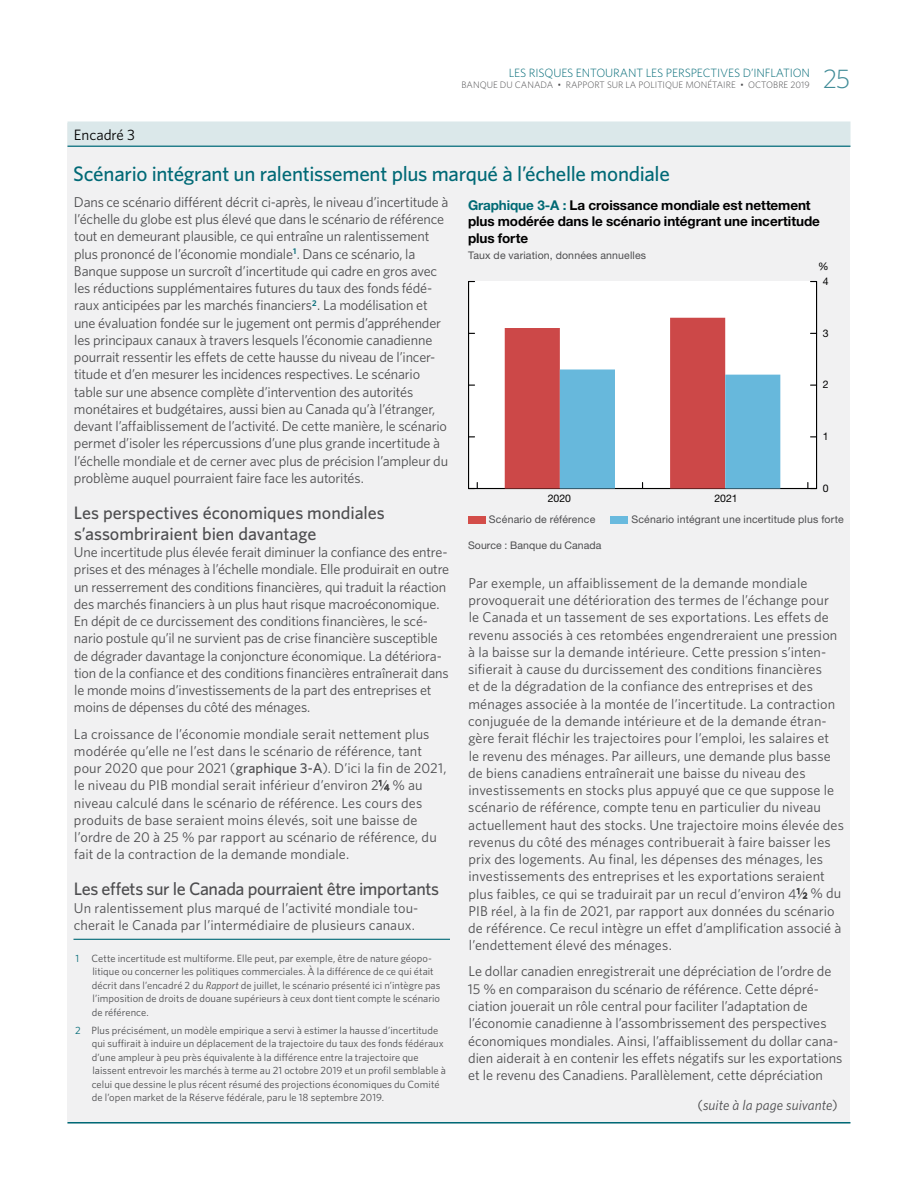
<style>
.page{position:relative;width:918px;height:1188px;background:#fff}
.page>*{position:absolute;margin:0;border:0;box-sizing:border-box;transform-origin:0 0}
.t1{font:300 27px "Whitney";color:#418c98}
.t2{font:500 21px "Whitney";letter-spacing:-.015em;color:#006976}
.t3{font:500 18px/21px "Whitney";letter-spacing:-.005em;color:#4d4d4f}
.t4{font:500 18px "Whitney";letter-spacing:-.025em;color:#4d4d4f}
.t5{font:15px "Whitney";color:#000}
.t6{font:14.25px/17.2px "Whitney";letter-spacing:-.005em;color:#4d4d4f}
.t7{font:italic 14.25px "Whitney";letter-spacing:.005em;color:#4d4d4f}
.t8{font:700 13.5px/16.5px "Helvetica Neue LT Std";letter-spacing:-.005em;color:#000}
.t9{font:300 12px "Whitney";letter-spacing:-.01em;color:#006976}
.t10{font:10.5px/13.5px "Whitney";letter-spacing:.005em;color:#4d4d4f}
.t11{font:10.5px "Helvetica Neue LT Std";letter-spacing:.015em;color:#4d4d4f}
.t12{font:10.5px "Helvetica Neue LT Std";color:#000}
.t13{font:300 9.3px "Whitney";color:#4d4d4f}
.s1{font-weight:500}
.s2{font-size:12.75px}
.s3{font-size:8.1px}
.s4{color:#006976}
.s5{font-style:italic}
.s6{color:#006974}
.s7{font-style:normal}
</style>
<div class="page">
<div style="left:68px;top:123px;width:782px;height:1001px;background:#f1f1f2"></div>
<div style="left:68px;top:122px;width:782px;height:24px;background:#dbe8ea"></div>
<hr style="left:68px;top:146px;width:782px;height:1px;background:#247f8c">
<hr style="left:68px;top:1122px;width:782px;height:2px;background:#006976">
<svg style="left:379px;top:780px;width:10px;height:10px"></svg>
<hr style="left:74px;top:939px;width:376px;height:1px;background:#006976">
<svg style="left:797px;top:888px;width:10px;height:11px"></svg>
<div style="left:468px;top:516px;width:18px;height:7px;background:#d34d49"></div>
<div style="left:610px;top:516px;width:18px;height:7px;background:#69bade"></div>
<div style="left:469px;top:282px;width:348px;height:207px;background:#fff"></div>
<hr style="left:469px;top:488px;width:348px;height:1px;background:#000">
<hr style="left:816px;top:282px;width:1px;height:207px;background:#000">
<hr style="left:468px;top:282px;width:1px;height:207px;background:#000">
<svg style="left:469px;top:483px;width:9px;height:5px"></svg>
<svg style="left:505px;top:318px;width:275px;height:171px"></svg>
<svg style="left:807px;top:483px;width:9px;height:5px"></svg>
<p class="t9" style="left:509px;top:65px;width:303px">LES RISQU ES ENTOURANT LES PERSPECTIVES D’INFLATION</p>
<p class="t13" style="left:461px;top:79px;width:61px">BANQUE DU CANADA</p>
<p class="t13" style="left:558px;top:79px;width:254px">• RAPPORT SUR LA POLITIQU E MONÉTAIRE • OCTOBRE 2019</p>
<h1 class="t1" style="left:823px;top:60px;width:29px">25</h1>
<p class="t5" style="left:74px;top:124px;width:63px">Encadré 3</p>
<h2 class="t2" style="left:73px;top:159px;width:598px">Scénario intégrant un ralentissement plus marqué à l’échelle mondiale</h2>
<p class="t6" style="left:74px;top:193px;width:376px">Dans ce scénario différent décrit ci-après, le niveau d’incertitude à l’échelle du globe est plus élevé que dans le scénario de référence tout en demeurant plausible, ce qui entraîne un ralentissement plus prononcé de l’économie mondiale<sup>1</sup> . Dans ce scénario, la Banque suppose un surcroît d’incertitude qui cadre en gros avec les réductions supplémentaires futures du taux des fonds fédé&shy;raux anticipées par les marchés financiers<sup>2</sup> . La modélisation et une évaluation fondée sur le jugement ont permis d’appréhender les principaux canaux à travers lesquels l’économie canadienne pourrait ressentir les effets de cette hausse du niveau de l’incer&shy;titude et d’en mesurer les incidences respectives . Le scénario table sur une absence complète d’intervention des autorités monétaires et budgétaires, aussi bien au Canada qu’à l’étranger, devant l’affaiblissement de l’activité . De cette manière, le scénario permet d’isoler les répercussions d’une plus grande incertitude à l’échelle mondiale et de cerner avec plus de précision l’ampleur du problème auquel pourraient faire face les autorités .</p>
<p class="t3" style="left:74px;top:502px;width:313px">Les perspectives économiques mondiales s’assombriraient bien davantage</p>
<p class="t6" style="left:74px;top:543px;width:377px">Une incertitude plus élevée ferait diminuer la confiance des entre&shy;prises et des ménages à l’échelle mondiale . Elle produirait en outre un resserrement des conditions financières, qui traduit la réaction des marchés financiers à un plus haut risque macroéconomique .<br>En dépit de ce durcissement des conditions financières, le scé&shy;nario postule qu’il ne survient pas de crise financière susceptible de dégrader davantage la conjoncture économique . La détériora&shy;tion de la confiance et des conditions financières entraînerait dans le monde moins d’investissements de la part des entreprises et moins de dépenses du côté des ménages .</p>
<p class="t6" style="left:74px;top:725px;width:374px">La croissance de l’économie mondiale serait nettement plus modérée qu’elle ne l’est dans le scénario de référence, tant pour 2020 que pour 2021 (<span class="s1">graphique 3-A</span>) . D’ici la fin de 2021, le niveau du PIB mondial serait inférieur d’environ 2<sup>1</sup><span class="s2">/</span><span class="s3">4</span> % au niveau calculé dans le scénario de référence . Les cours des produits de base seraient moins élevés, soit une baisse de l’ordre de 20 à 25 % par rapport au scénario de référence, du fait de la contraction de la demande mondiale .</p>
<p class="t4" style="left:74px;top:877px;width:367px">Les effets sur le Canada pourraient être importants</p>
<p class="t6" style="left:74px;top:899px;width:346px">Un ralentissement plus marqué de l’activité mondiale tou&shy;cherait le Canada par l’intermédiaire de plusieurs canaux .</p>
<p class="t10" style="left:92px;top:951px;width:350px;text-indent:-16px"><span class="s4">1</span> Cette incertitude est multiforme . Elle peut, par exemple, être de nature géopo&shy;litique ou concerner les politiques commerciales . À la différence de ce qui était décrit dans l’encadré 2 du <span class="s5">Rapport</span> de juillet, le scénario présenté ici n’intègre pas l’imposition de droits de douane supérieurs à ceux dont tient compte le scénario de référence .</p>
<p class="t10" style="left:92px;top:1023px;width:356px;text-indent:-17px"><span class="s4">2</span> Plus précisément, un modèle empirique a servi à estimer la hausse d’incertitude qui suffirait à induire un déplacement de la trajectoire du taux des fonds fédéraux d’une ampleur à peu près équivalente à la différence entre la trajectoire que laissent entrevoir les marchés à terme au 21 octobre 2019 et un profil semblable à celui que dessine le plus récent résumé des projections économiques du Comité de l’open market de la Réserve fédérale, paru le 18 septembre 2019 .</p>
<p class="t8" style="left:468px;top:196px;width:353px"><span class="s6">Graphique 3-A :</span> La croissance mondiale est nettement plus modérée dans le scénario intégrant une incertitude plus forte</p>
<p class="t11" style="left:468px;top:249px;width:180px">Taux de variation, données annuelles</p>
<p class="t12" style="left:818px;top:260px;width:12px">%</p>
<p class="t12" style="left:823px;top:275px;width:7px">4</p>
<p class="t12" style="left:823px;top:327px;width:7px">3</p>
<p class="t12" style="left:823px;top:378px;width:7px">2</p>
<p class="t12" style="left:823px;top:430px;width:7px">1</p>
<p class="t12" style="left:823px;top:482px;width:7px">0</p>
<p class="t12" style="left:548px;top:492px;width:25px">2020</p>
<p class="t12" style="left:714px;top:492px;width:25px">2021</p>
<p class="t11" style="left:489px;top:513px;width:108px">Scénario de référence</p>
<p class="t11" style="left:631px;top:513px;width:214px">Scénario intégrant une incertitude plus forte</p>
<p class="t11" style="left:468px;top:539px;width:135px">Source : Banque du Canada</p>
<p class="t6" style="left:468px;top:574px;width:377px">Par exemple, un affaiblissement de la demande mondiale provoquerait une détérioration des termes de l’échange pour<br>le Canada et un tassement de ses exportations . Les effets de revenu associés à ces retombées engendreraient une pression à la baisse sur la demande intérieure . Cette pression s’inten&shy;sifierait à cause du durcissement des conditions financières<br>et de la dégradation de la confiance des entreprises et des ménages associée à la montée de l’incertitude . La contraction conjuguée de la demande intérieure et de la demande étran&shy;gère ferait fléchir les trajectoires pour l’emploi, les salaires et<br>le revenu des ménages . Par ailleurs, une demande plus basse de biens canadiens entraînerait une baisse du niveau des investissements en stocks plus appuyé que ce que suppose le scénario de référence, compte tenu en particulier du niveau actuellement haut des stocks . Une trajectoire moins élevée des revenus du côté des ménages contribuerait à faire baisser les prix des logements . Au final, les dépenses des ménages, les investissements des entreprises et les exportations seraient plus faibles, ce qui se traduirait par un recul d’environ 4<sup>1</sup><span class="s2">/</span><span class="s3">2</span> % du PIB réel, à la fin de 2021, par rapport aux données du scénario de référence . Ce recul intègre un effet d’amplification associé à l’endettement élevé des ménages .</p>
<p class="t6" style="left:468px;top:963px;width:376px">Le dollar canadien enregistrerait une dépréciation de l’ordre de 15 % en comparaison du scénario de référence . Cette dépré&shy;ciation jouerait un rôle central pour faciliter l’adaptation de l’économie canadienne à l’assombrissement des perspectives économiques mondiales . Ainsi, l’affaiblissement du dollar cana&shy;dien aiderait à en contenir les effets négatifs sur les exportations et le revenu des Canadiens . Parallèlement, cette dépréciation</p>
<p class="t7" style="left:698px;top:1096px;width:142px"><span class="s7">(</span>suite à la page suivante<span class="s7">)</span></p>
</div>
